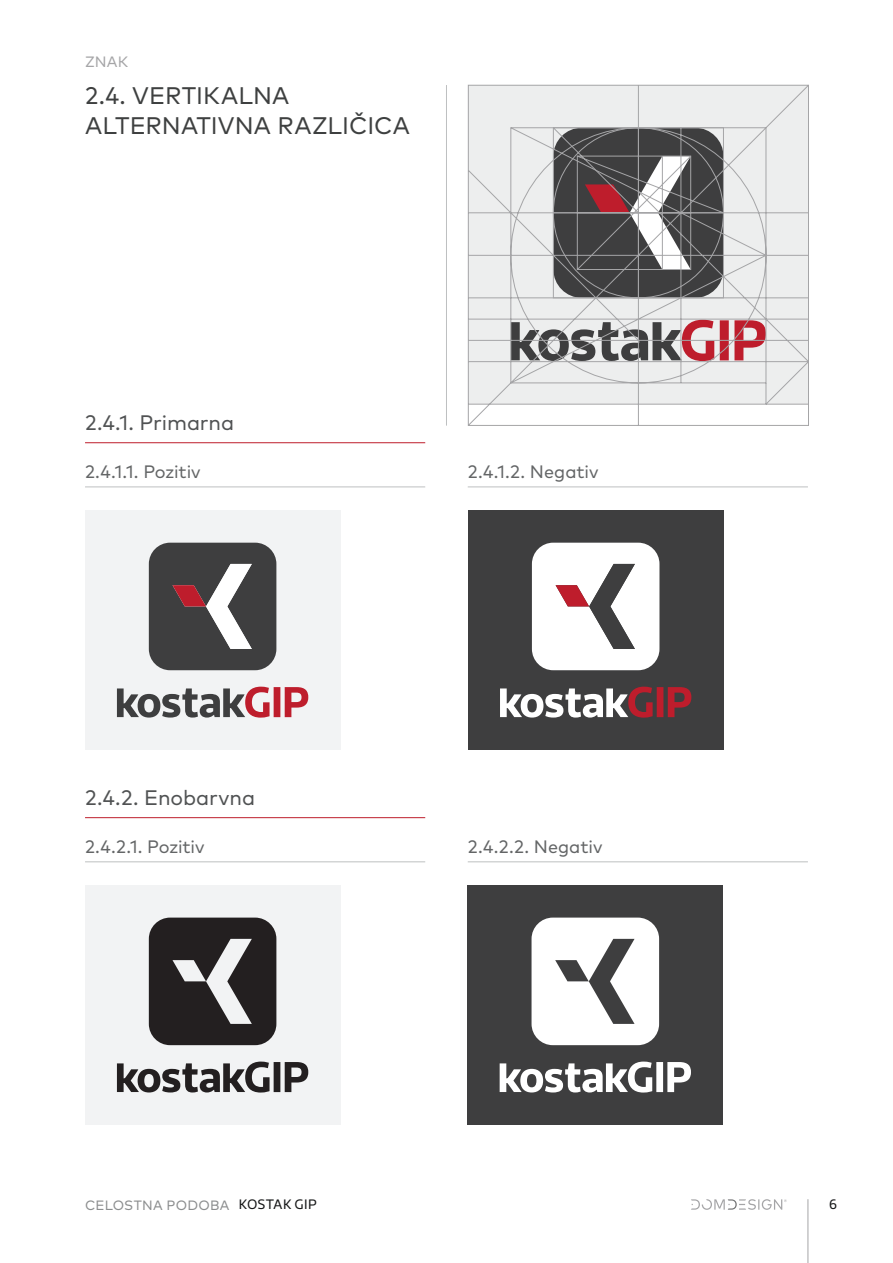
<style>
.page{position:relative;width:893px;height:1263px;background:#fff}
.page>*{position:absolute;margin:0;border:0;box-sizing:border-box;transform-origin:0 0}
.t1{font:24px/30px "FF Mark Pro";letter-spacing:.005em;color:#3e4040}
.t2{font:21px "FF Mark Pro";letter-spacing:-.01em;color:#505253}
.t3{font:18px "FF Mark Pro";letter-spacing:-.005em;color:#636566}
.t4{font:15px "FF Mark Pro";color:#a5a5a7}
.t5{font:13.5px "FF Mark Pro";letter-spacing:.02em;color:#8c8e8f}
.t6{font:13.5px "Riona Sans";color:#161718}
.s1{font-family:"Riona Sans";color:#161718}
</style>
<div class="page">
<svg style="left:691px;top:1199px;width:96px;height:11px"></svg>
<hr style="left:807px;top:1199px;width:1px;height:64px;background:#a5a5a7">
<hr style="left:85px;top:442px;width:340px;height:1px;background:#be1d2c">
<hr style="left:85px;top:487px;width:340px;height:1px;background:#bec0c1">
<hr style="left:468px;top:487px;width:340px;height:1px;background:#bec0c1">
<hr style="left:85px;top:817px;width:340px;height:1px;background:#be1d2c">
<hr style="left:85px;top:861px;width:340px;height:1px;background:#bec0c1">
<hr style="left:468px;top:861px;width:340px;height:1px;background:#bec0c1">
<hr style="left:446px;top:85px;width:1px;height:341px;background:#bec0c1">
<div style="left:85px;top:886px;width:255px;height:239px;background:#f2f3f4"></div>
<svg style="left:117px;top:1061px;width:191px;height:31px"></svg>
<svg style="left:149px;top:917px;width:127px;height:128px"></svg>
<div style="left:468px;top:886px;width:255px;height:239px;background:#3e3e3f"></div>
<svg style="left:500px;top:1061px;width:191px;height:31px"></svg>
<svg style="left:531px;top:917px;width:128px;height:128px"></svg>
<svg style="left:468px;top:85px;width:341px;height:341px;background:#e2dfe0"></svg>
<svg style="left:553px;top:127px;width:171px;height:171px;background:#635f61"></svg>
<div style="left:85px;top:511px;width:255px;height:239px;background:#f2f3f4"></div>
<svg style="left:117px;top:687px;width:191px;height:31px"></svg>
<svg style="left:149px;top:543px;width:127px;height:127px;background:#5b5758"></svg>
<div style="left:468px;top:511px;width:255px;height:239px;background:#3e3e3f"></div>
<svg style="left:500px;top:687px;width:191px;height:31px"></svg>
<svg style="left:532px;top:543px;width:127px;height:127px;background:#e2dede"></svg>
<p class="t4" style="left:85px;top:51px;width:22px">Znak</p>
<h1 class="t1" style="left:85px;top:79px;width:326px">2.4. VERTI KALNA<br>ALTERNATIVNA RAZLI ČI CA</h1>
<p class="t2" style="left:85px;top:407px;width:151px">2.4.1. Primarna</p>
<p class="t3" style="left:85px;top:458px;width:117px">2.4.1.1. Pozitiv</p>
<p class="t3" style="left:468px;top:458px;width:132px">2.4.1.2. Negativ</p>
<p class="t2" style="left:85px;top:781px;width:172px">2.4.2. Enobarvna</p>
<p class="t3" style="left:85px;top:833px;width:121px">2.4.2.1. Pozitiv</p>
<p class="t3" style="left:468px;top:833px;width:136px">2.4.2.2. Negativ</p>
<p class="t5" style="left:85px;top:1195px;width:233px">CELOSTNA PODOBA <span class="s1">KOSTAK GIP</span></p>
<p class="t6" style="left:829px;top:1196px;width:10px">6</p>
</div>
